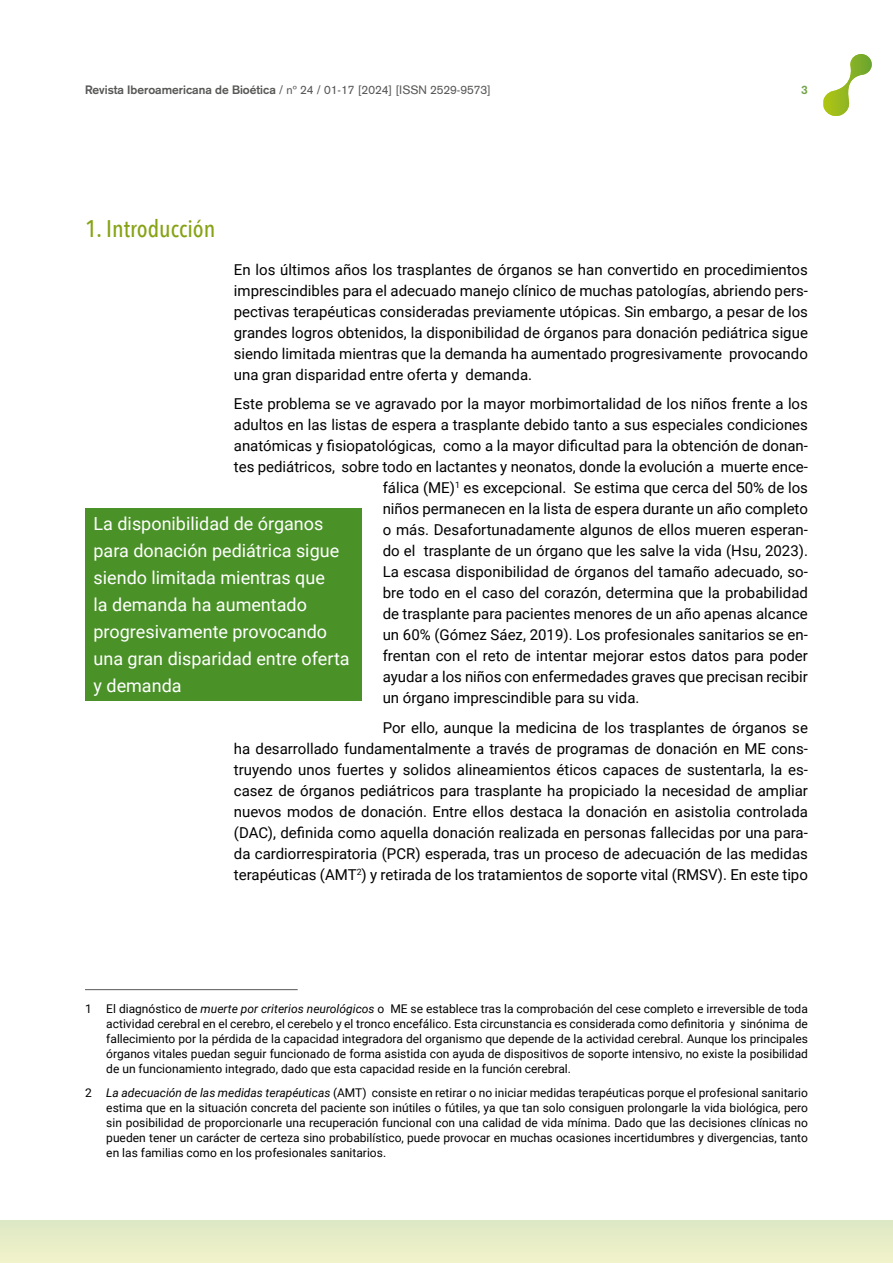
<style>
.page{position:relative;width:893px;height:1263px;background:#fff}
.page>*{position:absolute;margin:0;border:0;box-sizing:border-box;transform-origin:0 0}
.t1{font:500 24px "Avenir Next Condensed";color:#86a315}
.t2{font:18px/27px "Roboto";color:#fff}
.t3{font:15px/21px "Roboto";color:#000;text-align:justify}
.t4{font:12px/15px "Roboto";color:#000;text-align:justify}
.t5{font:12px "Akzidenz Grotesk";color:#575756}
.t6{font:700 12px "Akzidenz Grotesk";color:#74a54c}
.s1{font-weight:700}
.s2{font-style:italic}
</style>
<div class="page">
<div style="left:0;top:1220px;width:893px;height:43px;background:#e7edc8"></div>
<svg style="left:823px;top:54px;width:49px;height:62px"></svg>
<hr style="left:85px;top:989px;width:213px;height:1px;background:#575756">
<div style="left:85px;top:508px;width:276px;height:193px;background:#4a9228"></div>
<p class="t5" style="left:85px;top:83px;width:407px"><span class="s1">Revista Iberoamericana de Bioética</span> / nº 24 / 01-17 [2024] [ISSN 2529-9573]</p>
<p class="t6" style="left:801px;top:83px;width:8px">3</p>
<h1 class="t1" style="left:85px;top:214px;width:132px">1. Introducción</h1>
<p class="t3" style="left:234px;top:258px;width:576px">En los últimos años los trasplantes de órganos se han convertido en procedimientos imprescindibles para el adecuado manejo clínico de muchas patologías, abriendo pers&shy;pectivas terapéuticas consideradas previamente utópicas. Sin embargo, a pesar de los grandes logros obtenidos, la disponibilidad de órganos para donación pediátrica sigue siendo limitada mientras que la demanda ha aumentado progresivamente provocando una gran disparidad entre oferta y demanda.</p>
<p class="t3" style="left:234px;top:393px;width:576px">Este problema se ve agravado por la mayor morbimortalidad de los niños frente a los</p>
<p class="t3" style="left:234px;top:414px;width:576px">adultos en las listas de espera a trasplante debido tanto a sus especiales condiciones</p>
<p class="t3" style="left:234px;top:435px;width:576px">anatómicas y fisiopatológicas, como a la mayor dificultad para la obtención de donan-</p>
<p class="t3" style="left:234px;top:456px;width:576px">tes pediátricos, sobre todo en lactantes y neonatos, donde la evolución a muerte ence-</p>
<p class="t3" style="left:383px;top:477px;width:427px">fálica (ME)<sup>1</sup> es excepcional. Se estima que cerca del 50% de los</p>
<p class="t3" style="left:383px;top:498px;width:427px">niños permanecen en la lista de espera durante un año completo</p>
<p class="t3" style="left:383px;top:519px;width:427px">o más. Desafortunadamente algunos de ellos mueren esperan-</p>
<p class="t3" style="left:383px;top:540px;width:427px">do el trasplante de un órgano que les salve la vida (Hsu, 2023).</p>
<p class="t3" style="left:383px;top:561px;width:427px">La escasa disponibilidad de órganos del tamaño adecuado, so-</p>
<p class="t3" style="left:383px;top:582px;width:427px">bre todo en el caso del corazón, determina que la probabilidad</p>
<p class="t3" style="left:383px;top:603px;width:427px">de trasplante para pacientes menores de un año apenas alcance</p>
<p class="t3" style="left:383px;top:624px;width:427px">un 60% (Gómez Sáez, 2019). Los profesionales sanitarios se en-</p>
<p class="t3" style="left:383px;top:645px;width:427px">frentan con el reto de intentar mejorar estos datos para poder</p>
<p class="t3" style="left:383px;top:666px;width:427px">ayudar a los niños con enfermedades graves que precisan recibir</p>
<p class="t3" style="left:383px;top:687px;width:258px">un órgano imprescindible para su vida.</p>
<p class="t3" style="left:234px;top:716px;width:576px;text-indent:149px">Por ello, aunque la medicina de los trasplantes de órganos se ha desarrollado fundamentalmente a través de programas de donación en ME cons&shy;truyendo unos fuertes y solidos alineamientos éticos capaces de sustentarla, la es&shy;casez de órganos pediátricos para trasplante ha propiciado la necesidad de ampliar nuevos modos de donación. Entre ellos destaca la donación en asistolia controlada (DAC), definida como aquella donación realizada en personas fallecidas por una para&shy;da cardiorrespiratoria (PCR) esperada, tras un proceso de adecuación de las medidas terapéuticas (AMT<sup>2</sup>) y retirada de los tratamientos de soporte vital (RMSV). En este tipo</p>
<p class="t2" style="left:94px;top:510px;width:258px">La disponibilidad de órganos para donación pediátrica sigue siendo limitada mientras que<br>la demanda ha aumentado progresivamente provocando una gran disparidad entre oferta y demanda</p>
<p class="t4" style="left:106px;top:1001px;width:703px;text-indent:-21px">1 El diagnóstico de <span class="s2">muerte por criterios neurológicos</span> o ME se establece tras la comprobación del cese completo e irreversible de toda actividad cerebral en el cerebro, el cerebelo y el tronco encefálico. Esta circunstancia es considerada como definitoria y sinónima de fallecimiento por la pérdida de la capacidad integradora del organismo que depende de la actividad cerebral. Aunque los principales órganos vitales puedan seguir funcionado de forma asistida con ayuda de dispositivos de soporte intensivo, no existe la posibilidad de un funcionamiento integrado, dado que esta capacidad reside en la función cerebral.</p>
<p class="t4" style="left:106px;top:1084px;width:703px;text-indent:-21px">2 <span class="s2">La adecuación de las medidas terapéuticas</span> (AMT) consiste en retirar o no iniciar medidas terapéuticas porque el profesional sanitario estima que en la situación concreta del paciente son inútiles o fútiles, ya que tan solo consiguen prolongarle la vida biológica, pero sin posibilidad de proporcionarle una recuperación funcional con una calidad de vida mínima. Dado que las decisiones clínicas no pueden tener un carácter de certeza sino probabilístico, puede provocar en muchas ocasiones incertidumbres y divergencias, tanto en las familias como en los profesionales sanitarios.</p>
</div>
